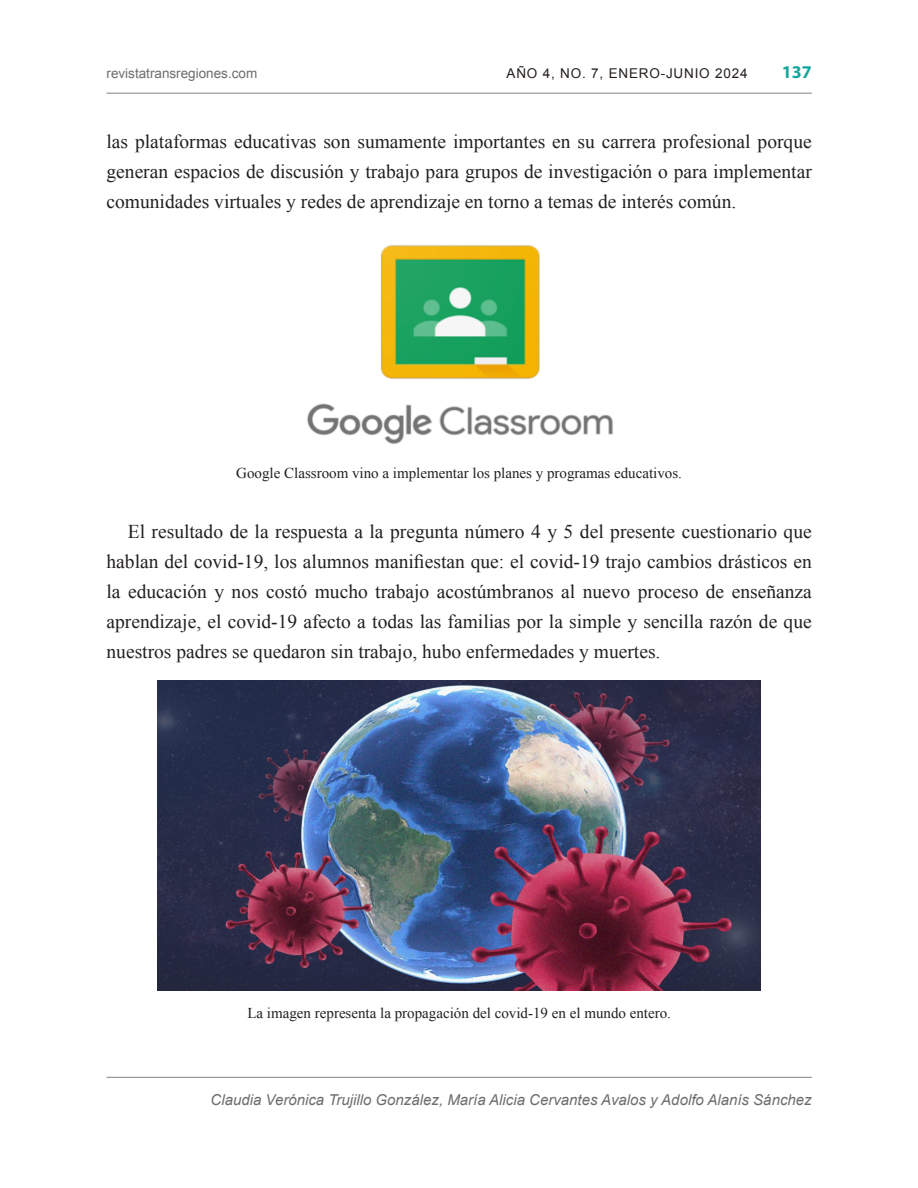
<style>
.page{position:relative;width:918px;height:1188px;background:#fff}
.page>*{position:absolute;margin:0;border:0;box-sizing:border-box;transform-origin:0 0}
.Texto{font:19.5px/30px "Times New Roman";color:#231f20;text-align:justify}
.t1{font:700 18px "Myriad Pro";color:#12a79d}
.Tablas_Fuente{font:15px "Times New Roman";color:#231f20}
.Marcador_Autor_Artículo{font:italic 15px "Arial";color:#6c6d70}
.t2{font:13.5px "Arial";letter-spacing:.06em;color:#241e1b}
.t3{font:13.5px "Arial";color:#6c6d70}
</style>
<div class="page">
<hr style="left:107px;top:1077px;width:705px;height:1px;background:#867f7c">
<hr style="left:107px;top:93px;width:705px;height:1px;background:#867f7c">
<img style="left:307px;top:245px;width:306px;height:199px">
<img style="left:157px;top:680px;width:604px;height:311px">
<p class="t3" style="left:107px;top:64px;width:152px">revistatransregiones.com</p>
<p class="t2" style="left:507px;top:64px;width:243px">AÑO 4, NO. 7, ENERO-JUNIO 2024</p>
<p class="t1" style="left:782px;top:61px;width:31px">137</p>
<p class="Texto" style="left:107px;top:126px;width:707px">las plataformas educativas son sumamente importantes en su carrera profesional porque generan espacios de discusión y trabajo para grupos de investigación o para implementar comunidades virtuales y redes de aprendizaje en torno a temas de interés común.</p>
<p class="Tablas_Fuente" style="left:236px;top:462px;width:447px">Google Classroom vino a implementar los planes y programas educativos.</p>
<p class="Texto" style="left:107px;top:516px;width:707px;text-indent:21px">El resultado de la respuesta a la pregunta número 4 y 5 del presente cuestionario que hablan del covid-19, los alumnos manifiestan que: el covid-19 trajo cambios drásticos en la educación y nos costó mucho trabajo acostúmbranos al nuevo proceso de enseñanza aprendizaje, el covid-19 afecto a todas las familias por la simple y sencilla razón de que nuestros padres se quedaron sin trabajo, hubo enfermedades y muertes.</p>
<p class="Tablas_Fuente" style="left:247px;top:1002px;width:425px">La imagen representa la propagación del covid-19 en el mundo entero.</p>
<p class="Marcador_Autor_Artículo" style="left:211px;top:1090px;width:603px">Claudia Verónica Trujillo González, María Alicia Cervantes Avalos y Adolfo Alanís Sánchez</p>
</div>
